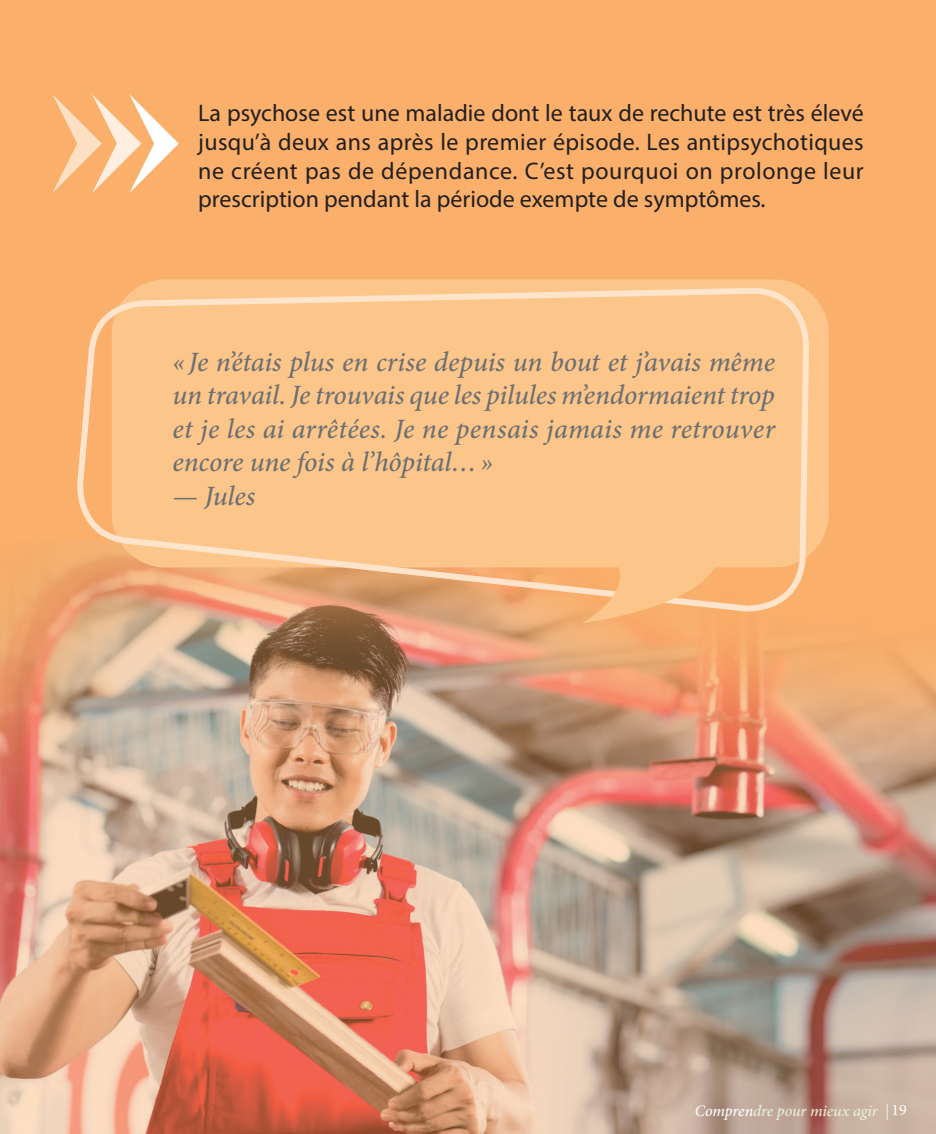
<style>
.page{position:relative;width:936px;height:1134px;background:#fff}
.page>*{position:absolute;margin:0;border:0;box-sizing:border-box;transform-origin:0 0}
.t1{font:italic 500 28px/33.6px "Minion Pro";color:#6d6f71;text-align:justify}
.t2{font:24px/28.8px "Myriad Pro";color:#231f20;text-align:justify}
.t3{font:italic 500 16px "Minion Pro";letter-spacing:-.01em;color:#e7f2da}
.s1{color:#fff}
.s2{font-weight:400;font-style:normal;color:#fff}
</style>
<div class="page">
<img style="left:0;top:12px;width:936px;height:1122px">
<svg style="left:52px;top:94px;width:127px;height:99px;background:#fbc18c"></svg>
<div style="left:112px;top:279px;width:717px;height:288px;background:#fcc68b;border-radius:54px"></div>
<svg style="left:74px;top:285px;width:738px;height:338px"></svg>
<svg style="left:582px;top:563px;width:135px;height:60px;background:#fabc80"></svg>
<p class="t2" style="left:198px;top:98px;width:667px">La psychose est une maladie dont le taux de rechute est très élevé jusqu’à deux ans après le premier épisode. Les antipsychotiques ne créent pas de dépendance. C’est pourquoi on prolonge leur prescription pendant la période exempte de symptômes.</p>
<p class="t1" style="left:173px;top:345px;width:604px">« Je n’étais plus en crise depuis un bout et j’avais même un travail. Je trouvais que les pilules m’endormaient trop et je les ai arrêtées. Je ne pensais jamais me retrouver encore une fois à l’hôpital…»</p>
<p class="t1" style="left:173px;top:479px;width:84px">— Jules</p>
<p class="t3" style="left:695px;top:1100px;width:213px"><span class="s1">Compren</span>dre pour mieux agir | <span class="s2">19</span></p>
</div>
